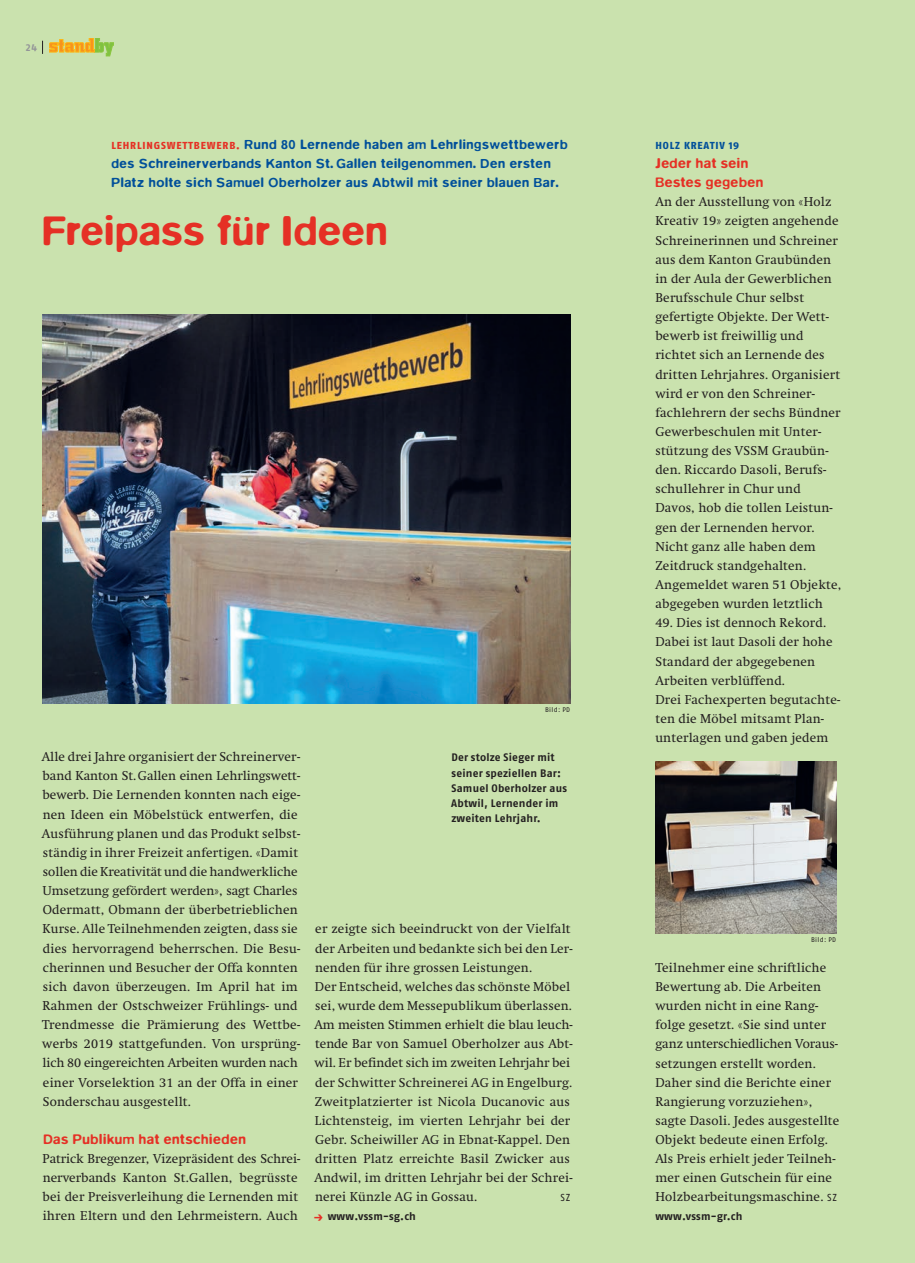
<style>
.page{position:relative;width:915px;height:1263px;background:#fff}
.page>*{position:absolute;margin:0;border:0;box-sizing:border-box;transform-origin:0 0}
.t1{font:500 42px "Blur OT";letter-spacing:.015em;color:#e53025}
.t2{font:500 14.25px/19.2px "Blur OT";letter-spacing:.04em;color:#e53025}
.t3{font:500 13.5px/19.2px "Blur OT";letter-spacing:.05em;color:#01509a}
.t4{font:12.75px/19.2px "Swift";letter-spacing:.02em;color:#231f20}
.t5{font:700 10.8px/15.3px "Fago OT";letter-spacing:.02em;color:#231f20}
.t6{font:800 10.2px "Fago OT";letter-spacing:.085em;color:#01509a}
.t7{font:700 10.2px "Fago OT";color:#939598}
.t8{font:10.2px "Fago OT";color:#231f20}
.t9{font:6.75px "Fago OT";letter-spacing:.045em;color:#231f20}
.s1{font-family:"Fago OT";font-weight:800;font-size:10.2px;color:#e53025}
.s2{font-size:12px;color:#e53025}
.s3{font-family:"Fago OT";font-size:10.2px}
</style>
<div class="page">
<div style="left:0;top:0;width:914px;height:1263px;background:#cae2ae"></div>
<svg style="left:42px;top:41px;width:1px;height:13px"></svg>
<svg style="left:49px;top:38px;width:64px;height:18px"></svg>
<img style="left:43px;top:315px;width:527px;height:389px">
<img style="left:655px;top:761px;width:181px;height:172px">
<p class="t7" style="left:26px;top:41px;width:13px">24</p>
<p class="t3" style="left:111px;top:135px;width:457px"><span class="s1">LEHRLINGSWETTBEWERB.</span> Rund 80 Lernende haben am Lehrlingswettbewerb des Schreinerverbands Kanton St. Gallen teilgenommen. Den ersten<br>Platz holte sich Samuel Oberholzer aus Abtwil mit seiner blauen Bar.</p>
<h1 class="t1" style="left:43px;top:206px;width:346px">Freipass für Ideen</h1>
<p class="t9" style="left:545px;top:706px;width:27px">Bild: PD</p>
<p class="t4" style="left:42px;top:747px;width:260px">Alle drei Jahre organisiert der Schreinerver&shy;band Kanton St.Gallen einen Lehrlingswett&shy;bewerb. Die Lernenden konnten nach eige&shy;nen Ideen ein Möbelstück entwerfen, die Ausführung planen und das Produkt selbst&shy;ständig in ihrer Freizeit anfertigen. «Damit sollen die Kreativität und die handwerkliche Umsetzung gefördert werden», sagt Charles Odermatt, Obmann der überbetrieblichen Kurse. Alle Teilnehmenden zeigten, dass sie dies hervorragend beherrschen. Die Besu&shy;cherinnen und Besucher der Offa konnten sich davon überzeugen. Im April hat im Rahmen der Ostschweizer Frühlings- und Trendmesse die Prämierung des Wettbe&shy;werbs 2019 stattgefunden. Von ursprüng&shy;lich 80 eingereichten Arbeiten wurden nach einer Vorselektion 31 an der Offa in einer Sonderschau ausgestellt.</p>
<p class="t2" style="left:43px;top:1129px;width:204px">Das Publikum hat entschieden</p>
<p class="t4" style="left:43px;top:1149px;width:259px">Patrick Bregenzer, Vizepräsident des Schrei&shy;nerverbands Kanton St.Gallen, begrüsste bei der Preisverleihung die Lernenden mit ihren Eltern und den Lehrmeistern. Auch</p>
<p class="t5" style="left:451px;top:750px;width:117px">Der stolze Sieger mit seiner speziellen Bar:<br>Samuel Oberholzer aus<br>Abtwil, Lernender im zweiten Lehrjahr.</p>
<p class="t4" style="left:314px;top:919px;width:260px">er zeigte sich beeindruckt von der Vielfalt der Arbeiten und bedankte sich bei den Ler&shy;nenden für ihre grossen Leistungen.<br>Der Entscheid, welches das schönste Möbel sei, wurde dem Messepublikum überlassen.<br>Am meisten Stimmen erhielt die blau leuch&shy;tende Bar von Samuel Oberholzer aus Abt&shy;wil. Er befindet sich im zweiten Lehrjahr bei der Schwitter Schreinerei AG in Engelburg.<br>Zweitplatzierter ist Nicola Ducanovic aus Lichtensteig, im vierten Lehrjahr bei der Gebr. Scheiwiller AG in Ebnat-Kappel. Den dritten Platz erreichte Basil Zwicker aus Andwil, im dritten Lehrjahr bei der Schrei&shy;nerei Künzle AG in Gossau.</p>
<p class="t8" style="left:560px;top:1191px;width:11px">SZ</p>
<p class="t5" style="left:313px;top:1209px;width:104px"><span class="s2">→</span> www.vssm-sg.ch</p>
<p class="t6" style="left:655px;top:139px;width:85px">HOLZ KREATIV 19</p>
<p class="t2" style="left:655px;top:154px;width:109px">Jeder hat sein<br>Bestes gegeben</p>
<p class="t4" style="left:655px;top:192px;width:187px">An der Ausstellung von «Holz<br>Kreativ 19» zeigten angehende<br>Schreinerinnen und Schreiner aus dem Kanton Graubünden in der Aula der Gewerblichen<br>Berufsschule Chur selbst gefertigte Objekte. Der Wett&shy;bewerb ist freiwillig und richtet sich an Lernende des dritten Lehrjahres. Organisiert wird er von den Schreiner&shy;fachlehrern der sechs Bündner<br>Gewerbeschulen mit Unter&shy;stützung des VSSM Graubün&shy;den. Riccardo Dasoli, Berufs&shy;schullehrer in Chur und<br>Davos, hob die tollen Leistun&shy;gen der Lernenden hervor.<br>Nicht ganz alle haben dem<br>Zeitdruck standgehalten.<br>Angemeldet waren 51 Objekte, abgegeben wurden letztlich</p>
<p class="t4" style="left:655px;top:613px;width:186px">49. Dies ist dennoch Rekord.<br>Dabei ist laut Dasoli der hohe<br>Standard der abgegebenen<br>Arbeiten verblüffend.<br>Drei Fachexperten begutachte&shy;ten die Möbel mitsamt Plan&shy;unterlagen und gaben jedem</p>
<p class="t9" style="left:810px;top:935px;width:27px">Bild: PD</p>
<p class="t4" style="left:655px;top:958px;width:185px">Teilnehmer eine schriftliche<br>Bewertung ab. Die Arbeiten wurden nicht in eine Rang&shy;folge gesetzt. «Sie sind unter ganz unterschiedlichen Voraus&shy;setzungen erstellt worden.<br>Daher sind die Berichte einer<br>Rangierung vorzuziehen», sagte Dasoli. Jedes ausgestellte<br>Objekt bedeute einen Erfolg.<br>Als Preis erhielt jeder Teilneh&shy;mer einen Gutschein für eine<br>Holzbearbeitungsmaschine. <span class="s3">SZ</span></p>
<p class="t5" style="left:655px;top:1209px;width:88px">www.vssm-gr.ch</p>
</div>
